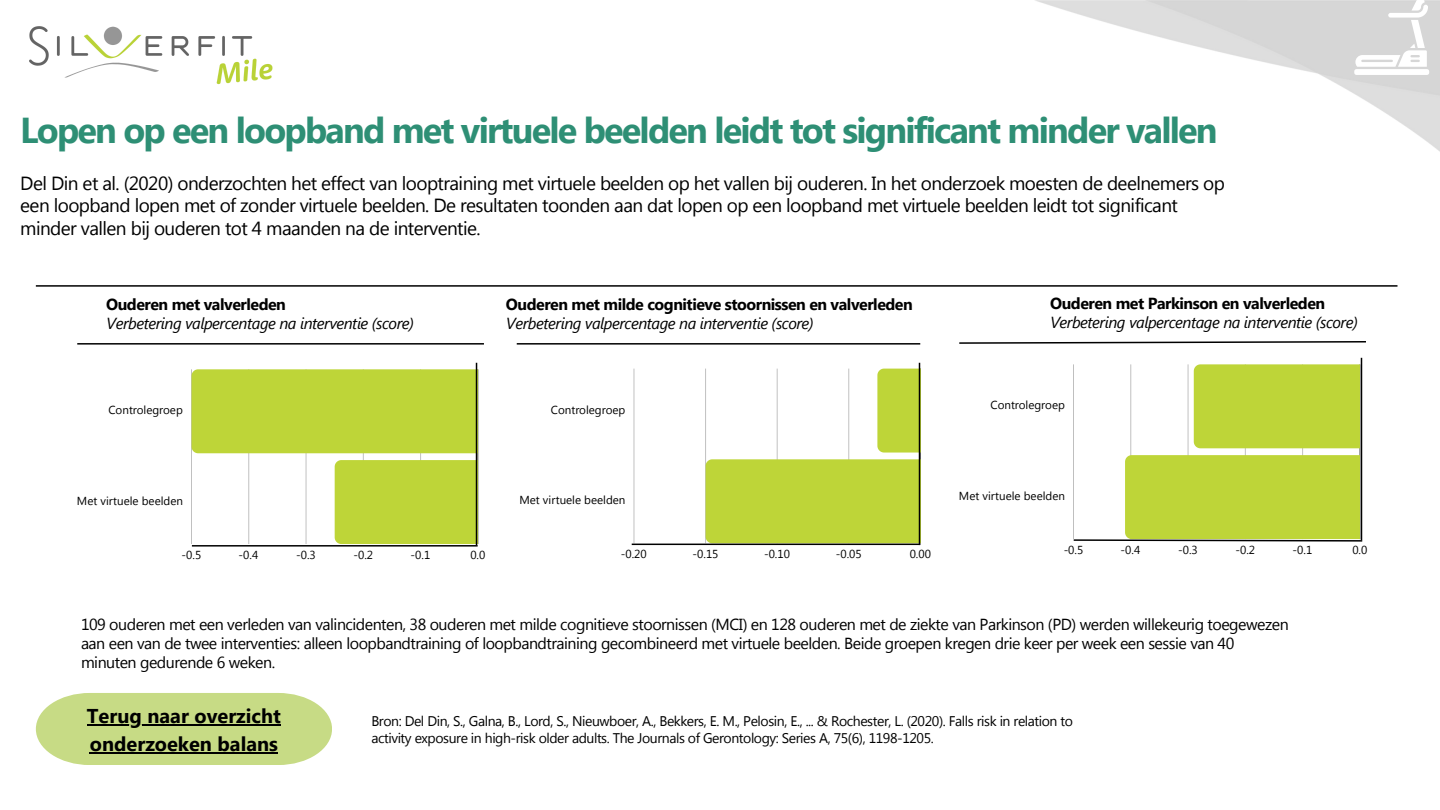
<style>
.page{position:relative;width:1440px;height:810px;background:#fff}
.page>*{position:absolute;margin:0;border:0;box-sizing:border-box;transform-origin:0 0}
.t1{font:700 36px "Segoe UI";letter-spacing:-.05em;color:#2e8f75}
.t2{font:700 20px/27.8px "Segoe UI";color:#000}
.t3{font:19px/22.5px "Segoe UI";letter-spacing:-.03em;color:#000}
.t4{font:16px/18.8px "Segoe UI";letter-spacing:-.03em;color:#000}
.t5{font:italic 16px/18.8px "Segoe UI";letter-spacing:-.03em;color:#000}
.t6{font:700 16px/18.8px "Segoe UI";letter-spacing:-.03em;color:#000}
.t7{font:14px/16.5px "Segoe UI";letter-spacing:-.03em;color:#000}
.t8{font:11.6px "Segoe UI";color:#000}
.s1{font-weight:700;font-style:normal}
.s2{font-weight:400;font-style:italic}
</style>
<div class="page">
<svg style="left:36px;top:693px;width:296px;height:72px;background:#cbdd8e"></svg>
<hr style="left:87px;top:724px;width:120px;height:2px;background:#000">
<hr style="left:207px;top:724px;width:74px;height:2px;background:#000">
<hr style="left:90px;top:752px;width:188px;height:2px;background:#000">
<img style="left:1035px;top:0;width:405px;height:152px">
<svg style="left:1354px;top:0;width:75px;height:75px"></svg>
<hr style="left:1073px;top:364px;width:1px;height:175px;background:#bfbfbf">
<hr style="left:1131px;top:364px;width:1px;height:175px;background:#ededed">
<hr style="left:1188px;top:364px;width:1px;height:175px;background:#dcdcdc">
<hr style="left:1245px;top:364px;width:1px;height:175px;background:#000;opacity:.25">
<hr style="left:1302px;top:364px;width:1px;height:175px;background:#000;opacity:.25">
<hr style="left:1360px;top:364px;width:1px;height:175px;background:#919191">
<hr style="left:191px;top:369px;width:1px;height:175px;background:#c0c0c0">
<hr style="left:249px;top:369px;width:1px;height:175px;background:#eee">
<hr style="left:306px;top:369px;width:1px;height:175px;background:#ddd">
<hr style="left:363px;top:369px;width:1px;height:175px;background:#000;opacity:.25">
<hr style="left:420px;top:369px;width:1px;height:175px;background:#000;opacity:.25">
<hr style="left:478px;top:369px;width:1px;height:175px;background:#c5c5c5">
<svg style="left:191px;top:362px;width:287px;height:91px;background:#c1d643"></svg>
<div style="left:335px;top:460px;width:143px;height:84px;background:#bed538"></div>
<hr style="left:634px;top:369px;width:1px;height:174px;background:#e1e1e1">
<hr style="left:705px;top:369px;width:1px;height:174px;background:#000;opacity:.25">
<hr style="left:777px;top:369px;width:1px;height:174px;background:#d4d4d4">
<hr style="left:849px;top:369px;width:1px;height:174px;background:#eee">
<hr style="left:920px;top:369px;width:1px;height:174px;background:#8c9d29">
<div style="left:877px;top:369px;width:42px;height:84px;background:#bed538"></div>
<div style="left:706px;top:459px;width:213px;height:84px;background:#bed538"></div>
<hr style="left:36px;top:285px;width:1362px;height:2px;background:#000">
<hr style="left:77px;top:343px;width:407px;height:2px;background:#000">
<hr style="left:517px;top:343px;width:403px;height:2px;background:#000">
<svg style="left:959px;top:341px;width:407px;height:107px"></svg>
<hr style="left:192px;top:545px;width:286px;height:2px;background:#000">
<hr style="left:632px;top:544px;width:288px;height:1px;background:#000">
<svg style="left:1073px;top:455px;width:290px;height:87px"></svg>
<hr style="left:476px;top:363px;width:1px;height:182px;background:#000">
<hr style="left:919px;top:363px;width:1px;height:182px;background:#000">
<hr style="left:1361px;top:358px;width:1px;height:182px;background:#000">
<div style="left:216px;top:348px;width:233px;height:17px;background:#fff"></div>
<img style="left:29px;top:26px;width:244px;height:59px">
<p class="t1" style="left:20px;top:104px;width:1199px">Lopen op een loopband met virtuele beelden leidt tot significant minder vallen</p>
<p class="t3" style="left:20px;top:171px;width:1206px">Del Din et al. (2020) onderzochten het effect van looptraining met virtuele beelden op het vallen bij ouderen. In het onderzoek moesten de deelnemers op een loopband lopen met of zonder virtuele beelden. De resultaten toonden aan dat lopen op een loopband met virtuele beelden leidt tot significant minder vallen bij ouderen tot 4 maanden na de interventie.</p>
<h4 class="t5" style="left:106px;top:294px;width:309px"><span class="s1">Ouderen met valverleden<br></span>Verbetering valpercentage na interventie (score)</h4>
<h4 class="t6" style="left:506px;top:294px;width:408px">Ouderen met milde cognitieve stoornissen en valverleden<br><span class="s2">Verbetering valpercentage na interventie (score)</span></h4>
<h4 class="t5" style="left:1050px;top:293px;width:309px"><span class="s1">Ouderen met Parkinson en valverleden<br></span>Verbetering valpercentage na interventie (score)</h4>
<p class="t8" style="left:108px;top:402px;width:76px">Controlegroep</p>
<p class="t8" style="left:551px;top:401px;width:76px">Controlegroep</p>
<p class="t8" style="left:990px;top:397px;width:76px">Controlegroep</p>
<p class="t8" style="left:77px;top:493px;width:108px">Met virtuele beelden</p>
<p class="t8" style="left:519px;top:492px;width:108px">Met virtuele beelden</p>
<p class="t8" style="left:959px;top:488px;width:108px">Met virtuele beelden</p>
<p class="t8" style="left:182px;top:546px;width:21px">-0.5</p>
<p class="t8" style="left:239px;top:546px;width:21px">-0.4</p>
<p class="t8" style="left:296px;top:546px;width:21px">-0.3</p>
<p class="t8" style="left:353px;top:546px;width:21px">-0.2</p>
<p class="t8" style="left:411px;top:546px;width:21px">-0.1</p>
<p class="t8" style="left:470px;top:546px;width:17px">0.0</p>
<p class="t8" style="left:621px;top:546px;width:27px">-0.20</p>
<p class="t8" style="left:693px;top:546px;width:27px">-0.15</p>
<p class="t8" style="left:764px;top:546px;width:27px">-0.10</p>
<p class="t8" style="left:836px;top:546px;width:27px">-0.05</p>
<p class="t8" style="left:910px;top:546px;width:23px">0.00</p>
<p class="t8" style="left:1064px;top:541px;width:21px">-0.5</p>
<p class="t8" style="left:1121px;top:541px;width:21px">-0.4</p>
<p class="t8" style="left:1178px;top:541px;width:21px">-0.3</p>
<p class="t8" style="left:1236px;top:541px;width:21px">-0.2</p>
<p class="t8" style="left:1293px;top:541px;width:21px">-0.1</p>
<p class="t8" style="left:1352px;top:541px;width:17px">0.0</p>
<h1 class="t4" style="left:81px;top:614px;width:1209px">109 ouderen met een verleden van valincidenten, 38 ouderen met milde cognitieve stoornissen (MCI) en 128 ouderen met de ziekte van Parkinson (PD) werden willekeurig toegewezen aan een van de twee interventies: alleen loopbandtraining of loopbandtraining gecombineerd met virtuele beelden. Beide groepen kregen drie keer per week een sessie van 40 minuten gedurende 6 weken.</h1>
<p class="t2" style="left:87px;top:701px;width:196px">Terug naar overzicht onderzoeken balans</p>
<p class="t7" style="left:371px;top:712px;width:703px">Bron: Del Din, S., Galna, B., Lord, S., Nieuwboer, A., Bekkers, E. M., Pelosin, E., ... &amp; Rochester, L. (2020). Falls risk in relation to activity exposure in high-risk older adults. The Journals of Gerontology: Series A, 75(6), 1198-1205.</p>
</div>
